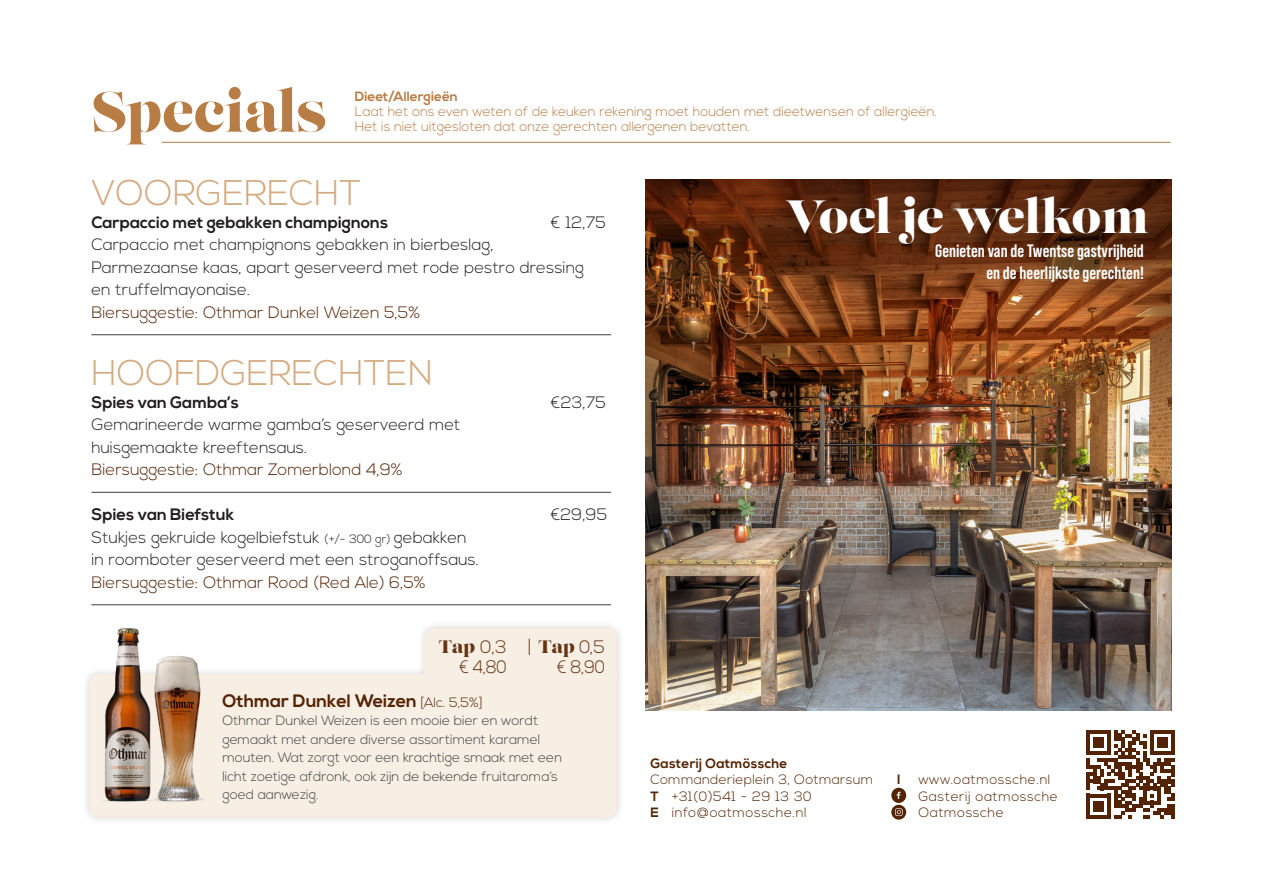
<style>
.page{position:relative;width:1263px;height:893px;background:#fff}
.page>*{position:absolute;margin:0;border:0;box-sizing:border-box;transform-origin:0 0}
.t1{font:56.55px "Lust Display";color:#b87c45;scale:.95 1}
.t2{font:46.5px "Lust Display";letter-spacing:-.02em;color:#fff}
.t3{font:300 35.7px "Nexa";color:#d4aa81}
.t4{font:700 18px/21.6px "Bebas Neue Pro";color:#fff;text-align:right}
.t5{font:700 18px "Nexa";color:#542303}
.t6{font:18px "Lust Display";letter-spacing:-.005em;color:#653513}
.t7{font:300 18px "Nexa";color:#653513;scale:.9 1}
.t8{font:300 16.5px/22.5px "Nexa";color:#231f20}
.t9{font:700 16.5px "Nexa";color:#231f20}
.t10{font:300 13.5px/18.5px "Nexa";color:#3e3e3f}
.t11{font:300 13.5px/15px "Nexa";color:#b87c45}
.t12{font:300 13.5px/16.5px "Nexa";letter-spacing:.04em;color:#542303}
.t13{font:300 13.5px "Nexa";letter-spacing:.02em;color:#542303}
.t14{font:700 13.5px "Nexa";letter-spacing:.02em;color:#542303}
.t15{font:700 13.5px "Nexa";color:#b87c45}
.s1{color:#542303}
.s2{font-size:12px}
.s3{font-family:"Nexa";font-weight:300}
.s4{font-family:"Nexa";font-weight:300;font-size:23.4px}
.s5{font-weight:300;font-size:13.5px}
.s6{font-weight:700}
</style>
<div class="page">
<div style="left:81px;top:620px;width:543px;height:205px;background:#231f20;opacity:.2"></div>
<svg style="left:90px;top:629px;width:526px;height:188px;background:#f7efe7"></svg>
<hr style="left:91px;top:334px;width:520px;height:1px;background:#3e3e3f">
<hr style="left:91px;top:492px;width:520px;height:1px;background:#3e3e3f">
<hr style="left:91px;top:604px;width:520px;height:1px;background:#3e3e3f">
<hr style="left:162px;top:142px;width:1009px;height:1px;background:#b87c45">
<svg style="left:891px;top:788px;width:15px;height:32px"></svg>
<svg style="left:1086px;top:730px;width:88px;height:88px"></svg>
<img style="left:89px;top:620px;width:116px;height:189px">
<img style="left:645px;top:288px;width:526px;height:423px">
<svg style="left:645px;top:179px;width:526px;height:109px;background:#5e2c10"></svg>
<p class="t1" style="left:92px;top:76px;width:248px">Specials</p>
<p class="t15" style="left:355px;top:89px;width:105px">Dieet/Allergieën</p>
<p class="t11" style="left:355px;top:105px;width:584px">Laat het ons even weten of de keuken rekening moet houden met dieetwensen of allergieën.<br>Het is niet uitgesloten dat onze gerechten allergenen bevatten.</p>
<p class="t3" style="left:91px;top:172px;width:271px">VOORGERECHT</p>
<p class="t9" style="left:91px;top:212px;width:298px">Carpaccio met gebakken champignons</p>
<p class="t8" style="left:551px;top:211px;width:57px">€ 12,75</p>
<p class="t8" style="left:91px;top:234px;width:494px">Carpaccio met champignons gebakken in bierbeslag, Parmezaanse kaas, apart geserveerd met rode pestro dressing en truffelmayonaise.<br><span class="s1">Biersuggestie: Othmar Dunkel Weizen 5,5%</span></p>
<p class="t3" style="left:91px;top:352px;width:343px">HOOFDGERECHTEN</p>
<p class="t9" style="left:91px;top:392px;width:149px">Spies van Gamba’s</p>
<p class="t8" style="left:551px;top:391px;width:57px">€23,75</p>
<p class="t8" style="left:91px;top:414px;width:370px">Gemarineerde warme gamba’s geserveerd met huisgemaakte kreeftensaus.<br><span class="s1">Biersuggestie: Othmar Zomerblond 4,9%</span></p>
<p class="t9" style="left:91px;top:505px;width:144px">Spies van Biefstuk</p>
<p class="t8" style="left:551px;top:504px;width:58px">€29,95</p>
<p class="t8" style="left:91px;top:526px;width:389px">Stukjes gekruide kogelbiefstuk <span class="s2">(+/- 300 gr)</span> gebakken in roomboter geserveerd met een stroganoffsaus.<br><span class="s1">Biersuggestie: Othmar Rood (Red Ale) 6,5%</span></p>
<p class="t6" style="left:439px;top:636px;width:168px">Tap <span class="s3">0,3</span> <span class="s4">I</span> Tap <span class="s3">0,5</span></p>
<p class="t7" style="left:460px;top:656px;width:54px">€ 4,80</p>
<p class="t7" style="left:557px;top:656px;width:55px">€ 8,90</p>
<p class="t5" style="left:222px;top:690px;width:262px">Othmar Dunkel Weizen <span class="s5">[Alc. 5,5%]</span></p>
<p class="t10" style="left:222px;top:712px;width:341px">Othmar Dunkel Weizen is een mooie bier en wordt gemaakt met andere diverse assortiment karamel mouten. Wat zorgt voor een krachtige smaak met een licht zoetige afdronk, ook zijn de bekende fruitaroma’s goed aanwezig.</p>
<p class="t2" style="left:785px;top:187px;width:366px">Voel je welkom</p>
<p class="t4" style="left:935px;top:240px;width:210px">Genieten van de Twentse gastvrijheid en de heerlijkste gerechten!</p>
<p class="t14" style="left:650px;top:755px;width:138px">Gasterij Oatmössche</p>
<p class="t13" style="left:650px;top:772px;width:224px">Commanderieplein 3, Ootmarsum</p>
<p class="t12" style="left:650px;top:788px;width:163px"><span class="s6">T</span> +31(0)541 - 29 13 30<br><span class="s6">E</span> info@oatmossche.nl</p>
<p class="t14" style="left:897px;top:772px;width:5px">I</p>
<p class="t12" style="left:918px;top:772px;width:134px">www.oatmossche.nl</p>
<p class="t12" style="left:918px;top:788px;width:141px">Gasterij oatmossche<br>Oatmossche</p>
</div>
